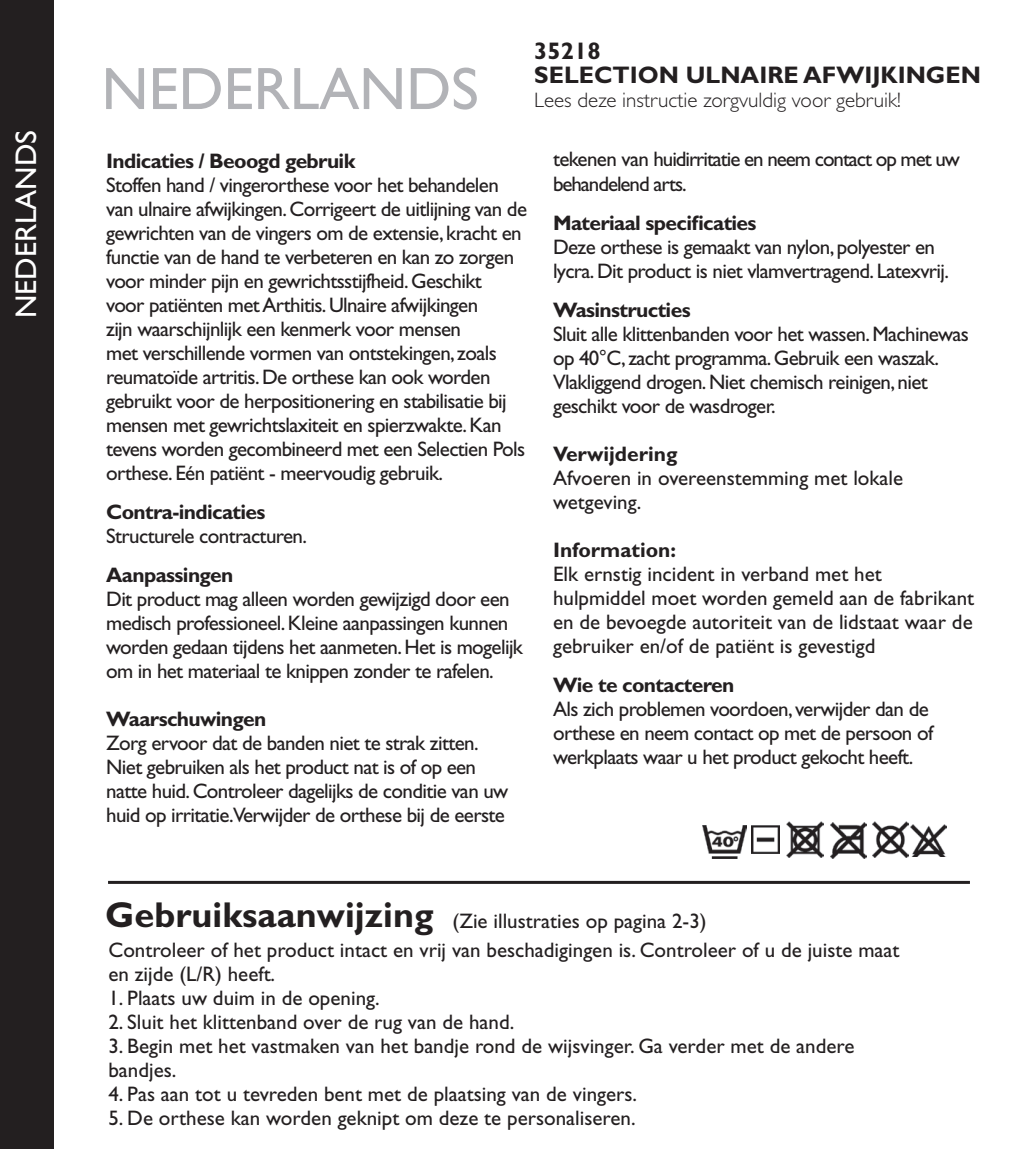
<style>
.page{position:relative;width:1021px;height:1149px;background:#fff}
.page>*{position:absolute;margin:0;border:0;box-sizing:border-box;transform-origin:0 0}
.t1{font:60px "Gill Sans Std";color:#b2b3b7}
.t2{font:700 36px "Gill Sans Std";color:#231f20}
.t3{font:30px "Gill Sans Std";color:#fff}
.t4{font:700 24px "Gill Sans Std";color:#231f20}
.Styckeformat_1{font:21px/24px "Gill Sans Std";letter-spacing:-.03em;color:#231f20}
.Styckeformat_1-2{font:21px/24px "Gill Sans Std";color:#231f20}
.t5{font:700 21px "Gill Sans Std";letter-spacing:-.03em;color:#231f20}
.Styckeformat_1-3{font:21px/24px "Gill Sans Std";letter-spacing:-.05em;color:#231f20}
.t6{font:300 21px "Gill Sans Std";color:#231f20}
.Styckeformat_2{font:21px "Gill Sans Std";color:#231f20}
.t7{font:700 21px "Gill Sans Std";color:#231f20}
</style>
<div class="page">
<hr style="left:108px;top:880px;width:861px;height:3px;background:#231f20">
<img style="left:872px;top:821px;width:36px;height:36px">
<img style="left:830px;top:822px;width:36px;height:36px">
<img style="left:786px;top:821px;width:37px;height:36px">
<img style="left:910px;top:824px;width:36px;height:32px">
<img style="left:751px;top:825px;width:28px;height:28px">
<img style="left:702px;top:825px;width:45px;height:33px">
<div style="left:0;top:0;width:53px;height:1148px;background:#231f20"></div>
<p class="t3" style="left:9px;top:318px;width:190px;rotate:-90deg">NEDERLANDS</p>
<p class="t1" style="left:102px;top:54px;width:378px">NEDERLANDS</p>
<p class="t4" style="left:534px;top:36px;width:68px">35218</p>
<p class="t4" style="left:534px;top:60px;width:448px">SELECTION ULNAIRE AFWIJKINGEN</p>
<p class="t6" style="left:534px;top:88px;width:368px">Lees deze instructie zorgvuldig voor gebruik!</p>
<p class="t5" style="left:106px;top:148px;width:250px">Indicaties / Beoogd gebruik</p>
<p class="Styckeformat_1" style="left:106px;top:173px;width:422px">Stoffen hand / vingerorthese voor het behandelen van ulnaire afwijkingen. Corrigeert de uitlijning van de gewrichten van de vingers om de extensie, kracht en functie van de hand te verbeteren en kan zo zorgen voor minder pijn en gewrichtsstijfheid. Geschikt<br>voor patiënten met Arthitis. Ulnaire afwijkingen<br>zijn waarschijnlijk een kenmerk voor mensen<br>met verschillende vormen van ontstekingen, zoals reumatoïde artritis. De orthese kan ook worden gebruikt voor de herpositionering en stabilisatie bij mensen met gewrichtslaxiteit en spierzwakte. Kan tevens worden gecombineerd met een Selectien Pols orthese. Eén patiënt - meervoudig gebruik.</p>
<p class="t5" style="left:106px;top:499px;width:161px">Contra-indicaties</p>
<p class="Styckeformat_1" style="left:106px;top:524px;width:202px">Structurele contracturen.</p>
<p class="t5" style="left:106px;top:562px;width:129px">Aanpassingen</p>
<p class="Styckeformat_1" style="left:106px;top:587px;width:418px">Dit product mag alleen worden gewijzigd door een medisch professioneel. Kleine aanpassingen kunnen worden gedaan tijdens het aanmeten. Het is mogelijk om in het materiaal te knippen zonder te rafelen.</p>
<p class="t5" style="left:106px;top:706px;width:161px">Waarschuwingen</p>
<p class="Styckeformat_1" style="left:106px;top:731px;width:403px">Zorg ervoor dat de banden niet te strak zitten.<br>Niet gebruiken als het product nat is of op een natte huid. Controleer dagelijks de conditie van uw huid op irritatie.Verwijder de orthese bij de eerste</p>
<p class="Styckeformat_1-3" style="left:553px;top:147px;width:408px">tekenen van huidirritatie en neem contact op met uw behandelend arts.</p>
<p class="t5" style="left:553px;top:210px;width:205px">Materiaal specificaties</p>
<p class="Styckeformat_1" style="left:553px;top:234px;width:397px">Deze orthese is gemaakt van nylon, polyester en lycra. Dit product is niet vlamvertragend. Latexvrij.</p>
<p class="t5" style="left:553px;top:297px;width:139px">Wasinstructies</p>
<p class="Styckeformat_1" style="left:553px;top:321px;width:417px">Sluit alle klittenbanden voor het wassen. Machinewas op 40°C, zacht programma. Gebruik een waszak.<br>Vlakliggend drogen. Niet chemisch reinigen, niet geschikt voor de wasdroger.</p>
<p class="t7" style="left:553px;top:441px;width:126px">Verwijdering</p>
<p class="Styckeformat_1-2" style="left:553px;top:465px;width:352px">Afvoeren in overeenstemming met lokale wetgeving.</p>
<p class="t7" style="left:553px;top:537px;width:125px">Information:</p>
<p class="Styckeformat_1-2" style="left:553px;top:561px;width:422px">Elk ernstig incident in verband met het hulpmiddel moet worden gemeld aan de fabrikant en de bevoegde autoriteit van de lidstaat waar de gebruiker en/of de patiënt is gevestigd</p>
<p class="t5" style="left:553px;top:672px;width:183px">Wie te contacteren</p>
<p class="Styckeformat_1" style="left:553px;top:696px;width:382px">Als zich problemen voordoen, verwijder dan de orthese en neem contact op met de persoon of werkplaats waar u het product gekocht heeft.</p>
<p class="t2" style="left:105px;top:893px;width:330px">Gebruiksaanwijzing</p>
<p class="Styckeformat_2" style="left:452px;top:908px;width:255px">(Zie illustraties op pagina 2-3)</p>
<p class="Styckeformat_1-2" style="left:108px;top:937px;width:792px">Controleer of het product intact en vrij van beschadigingen is. Controleer of u de juiste maat en zijde (L/R) heeft.</p>
<p class="Styckeformat_1-2" style="left:108px;top:985px;width:273px">1. Plaats uw duim in de opening.</p>
<p class="Styckeformat_1-2" style="left:108px;top:1009px;width:407px">2. Sluit het klittenband over de rug van de hand.</p>
<p class="Styckeformat_1-2" style="left:108px;top:1033px;width:747px">3. Begin met het vastmaken van het bandje rond de wijsvinger. Ga verder met de andere bandjes.</p>
<p class="Styckeformat_1-2" style="left:108px;top:1081px;width:530px">4. Pas aan tot u tevreden bent met de plaatsing van de vingers.</p>
<p class="Styckeformat_1-2" style="left:108px;top:1105px;width:528px">5. De orthese kan worden geknipt om deze te personaliseren.</p>
</div>
